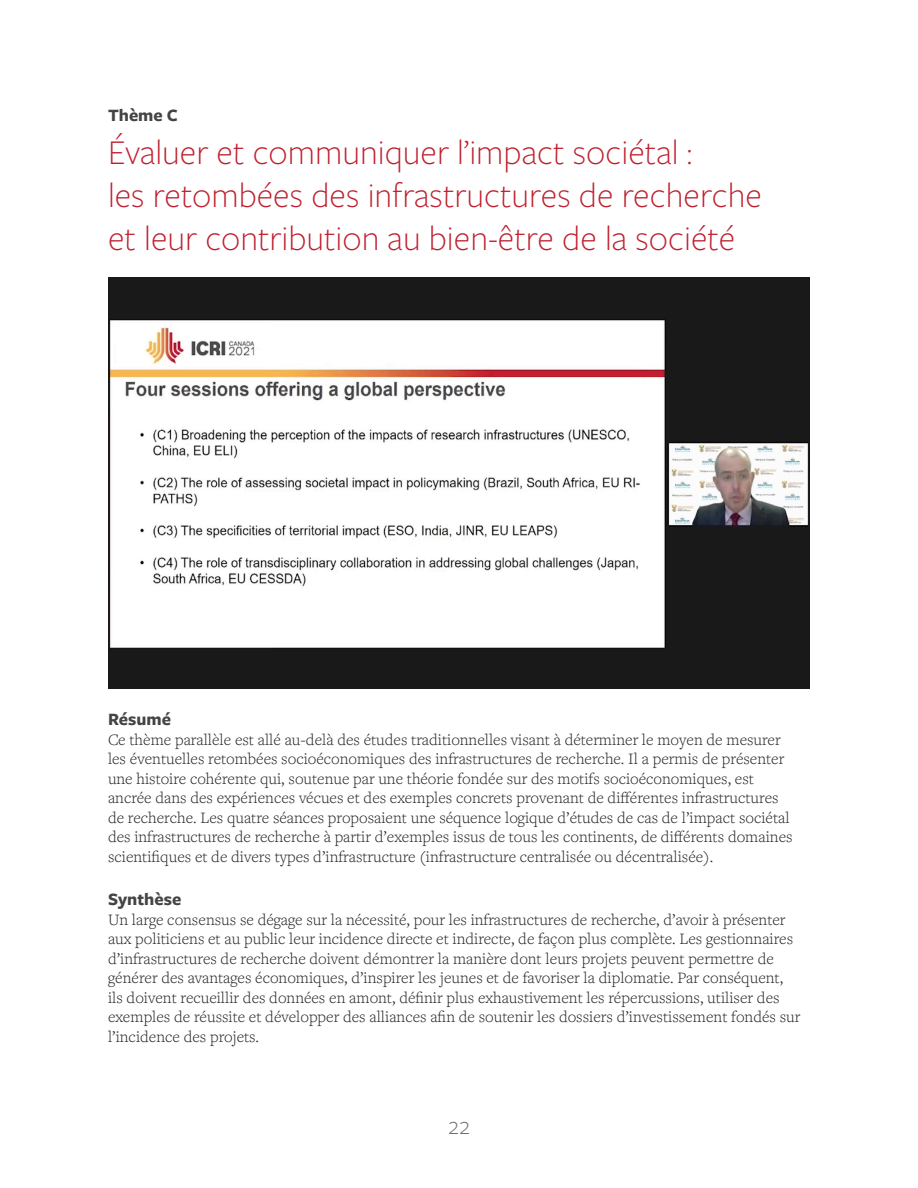
<style>
.page{position:relative;width:918px;height:1188px;background:#fff}
.page>*{position:absolute;margin:0;border:0;box-sizing:border-box;transform-origin:0 0}
.t1{font:300 36px/43.2px "Freight Sans Pro";color:#be1f2e}
.t2{font:300 25.5px "Freight Sans Pro";color:#6c6d70}
.t3{font:700 18px "Freight Sans Pro";color:#434545}
.t4{font:300 16.5px/19.5px "Freight Text Pro";color:#231f20}
</style>
<div class="page">
<img style="left:108px;top:277px;width:702px;height:411px">
<p class="t3" style="left:108px;top:102px;width:72px">Thème C</p>
<p class="t1" style="left:108px;top:129px;width:655px">Évaluer et communiquer l’impact sociétal :<br>les retombées des infrastructures de recherche et leur contribution au bien-être de la société</p>
<p class="t3" style="left:108px;top:707px;width:65px">Résumé</p>
<p class="t4" style="left:108px;top:729px;width:686px">Ce thème parallèle est allé au-delà des études traditionnelles visant à déterminer le moyen de mesurer les éventuelles retombées socioéconomiques des infrastructures de recherche. Il a permis de présenter une histoire cohérente qui, soutenue par une théorie fondée sur des motifs socioéconomiques, est ancrée dans des expériences vécues et des exemples concrets provenant de différentes infrastructures de recherche. Les quatre séances proposaient une séquence logique d’études de cas de l’impact sociétal des infrastructures de recherche à partir d’exemples issus de tous les continents, de différents domaines scientifiques et de divers types d’infrastructure (infrastructure centralisée ou décentralisée).</p>
<p class="t3" style="left:108px;top:887px;width:75px">Synthèse</p>
<p class="t4" style="left:108px;top:909px;width:694px">Un large consensus se dégage sur la nécessité, pour les infrastructures de recherche, d’avoir à présenter aux politiciens et au public leur incidence directe et indirecte, de façon plus complète. Les gestionnaires d’infrastructures de recherche doivent démontrer la manière dont leurs projets peuvent permettre de générer des avantages économiques, d’inspirer les jeunes et de favoriser la diplomatie. Par conséquent, ils doivent recueillir des données en amont, définir plus exhaustivement les répercussions, utiliser des exemples de réussite et développer des alliances afin de soutenir les dossiers d’investissement fondés sur l’incidence des projets.</p>
<h2 class="t2" style="left:448px;top:1109px;width:23px">22</h2>
</div>
